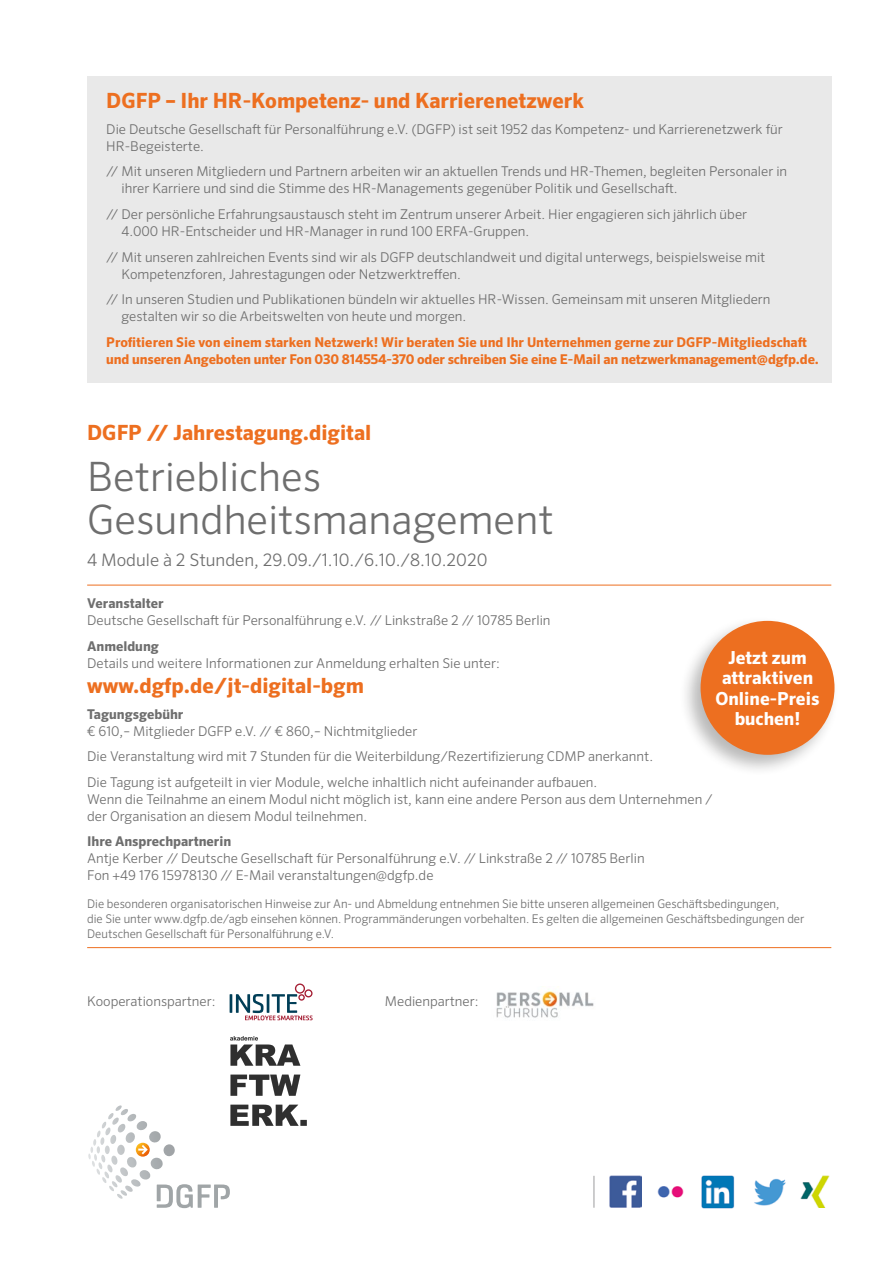
<style>
.page{position:relative;width:893px;height:1263px;background:#fff}
.page>*{position:absolute;margin:0;border:0;box-sizing:border-box;transform-origin:0 0}
.Headline_2{font:300 40.5px/42.6px "Sero Pro";color:#6e6e6e}
.Headline_3_14pt{font:700 21px "Sero Pro";color:#ed6f20}
.copy{font:700 18px/20.4px "Sero Pro";color:#fff;text-align:center}
.Headline_4{font:300 17.25px "Sero Pro";color:#6e6e6e}
.copy-rueckseite{font:300 13.5px/17px "Sero Pro";color:#6e6e6e}
.copy-rueckseite-2{font:700 13.5px/17px "Sero Pro";letter-spacing:-.005em;color:#ed6f20}
.copy-rueckseite-3{font:300 12px/14.9px "Sero Pro";color:#6e6e6e}
.s1{font-weight:700}
</style>
<div class="page">
<hr style="left:87px;top:585px;width:744px;height:1px;background:#ed6f20">
<hr style="left:87px;top:947px;width:744px;height:1px;background:#ed6f20">
<div style="left:87px;top:77px;width:744px;height:306px;background:#e9e9e9"></div>
<img style="left:754px;top:1178px;width:32px;height:28px">
<img style="left:609px;top:1176px;width:32px;height:32px">
<img style="left:657px;top:1186px;width:27px;height:12px">
<img style="left:701px;top:1175px;width:34px;height:34px">
<hr style="left:594px;top:1176px;width:1px;height:32px;background:#9c9c9d">
<img style="left:800px;top:1176px;width:30px;height:32px">
<div style="left:678px;top:616px;width:161px;height:160px;background:#181716;opacity:.3"></div>
<div style="left:701px;top:621px;width:133px;height:134px;background:#ed6f20;border-radius:50%"></div>
<svg style="left:88px;top:1105px;width:87px;height:54px"></svg>
<svg style="left:157px;top:1184px;width:73px;height:24px"></svg>
<svg style="left:230px;top:983px;width:83px;height:37px"></svg>
<img style="left:496px;top:991px;width:98px;height:27px">
<img style="left:231px;top:1036px;width:75px;height:90px">
<p class="Headline_3_14pt" style="left:106px;top:88px;width:479px">DGFP – Ihr HR-Kompetenz- und Karrierenetzwerk</p>
<p class="copy-rueckseite" style="left:106px;top:121px;width:678px">Die Deutsche Gesellschaft für Personalführung e.V. (DGFP) ist seit 1952 das Kompetenz- und Karrierenetzwerk für<br>HR-Begeisterte.</p>
<p class="copy-rueckseite" style="left:121px;top:163px;width:667px;text-indent:-15px">// Mit unseren Mitgliedern und Partnern arbeiten wir an aktuellen Trends und HR-Themen, begleiten Personaler in ihrer Karriere und sind die Stimme des HR-Managements gegenüber Politik und Gesellschaft.</p>
<p class="copy-rueckseite" style="left:121px;top:206px;width:627px;text-indent:-15px">// Der persönliche Erfahrungsaustausch steht im Zentrum unserer Arbeit. Hier engagieren sich jährlich über<br>4.000 HR-Entscheider und HR-Manager in rund 100 ERFA-Gruppen.</p>
<p class="copy-rueckseite" style="left:121px;top:248px;width:645px;text-indent:-15px">// Mit unseren zahlreichen Events sind wir als DGFP deutschlandweit und digital unterwegs, beispielsweise mit<br>Kompetenzforen, Jahrestagungen oder Netzwerktreffen.</p>
<p class="copy-rueckseite" style="left:121px;top:291px;width:651px;text-indent:-15px">// In unseren Studien und Publikationen bündeln wir aktuelles HR-Wissen. Gemeinsam mit unseren Mitgliedern gestalten wir so die Arbeitswelten von heute und morgen.</p>
<p class="copy-rueckseite-2" style="left:106px;top:333px;width:714px">Profitieren Sie von einem starken Netzwerk! Wir beraten Sie und Ihr Unternehmen gerne zur DGFP-Mitgliedschaft und unseren Angeboten unter Fon 030 814554-370 oder schreiben Sie eine E-Mail an netzwerkmanagement@dgfp.de.</p>
<p class="Headline_3_14pt" style="left:87px;top:420px;width:286px">DGFP // Jahrestagung.digital</p>
<p class="Headline_2" style="left:87px;top:455px;width:468px">Betriebliches<br>Gesundheitsmanagement</p>
<p class="Headline_4" style="left:87px;top:549px;width:402px">4 Module à 2 Stunden, 29.09./1.10./6.10./8.10.2020</p>
<p class="copy-rueckseite" style="left:87px;top:595px;width:465px"><span class="s1">Veranstalter<br></span>Deutsche Gesellschaft für Personalführung e.V. // Linkstraße 2 // 10785 Berlin</p>
<p class="copy-rueckseite" style="left:87px;top:637px;width:414px"><span class="s1">Anmeldung<br></span>Details und weitere Informationen zur Anmeldung erhalten Sie unter:</p>
<p class="Headline_3_14pt" style="left:87px;top:673px;width:278px">www.dgfp.de/jt-digital-bgm</p>
<p class="copy-rueckseite" style="left:87px;top:705px;width:332px"><span class="s1">Tagungsgebühr<br></span>€ 610,– Mitglieder DGFP e.V. // € 860,– Nichtmitglieder</p>
<p class="copy-rueckseite" style="left:87px;top:748px;width:567px">Die Veranstaltung wird mit 7 Stunden für die Weiterbildung/Rezertifizierung CDMP anerkannt.</p>
<p class="copy-rueckseite" style="left:87px;top:773px;width:627px">Die Tagung ist aufgeteilt in vier Module, welche inhaltlich nicht aufeinander aufbauen.<br>Wenn die Teilnahme an einem Modul nicht möglich ist, kann eine andere Person aus dem Unternehmen / der Organisation an diesem Modul teilnehmen.</p>
<p class="copy-rueckseite" style="left:87px;top:833px;width:559px"><span class="s1">Ihre Ansprechpartnerin<br></span>Antje Kerber // Deutsche Gesellschaft für Personalführung e.V. // Linkstraße 2 // 10785 Berlin<br>Fon +49 176 15978130 // E-Mail veranstaltungen@dgfp.de</p>
<p class="copy-rueckseite-3" style="left:87px;top:896px;width:719px">Die besonderen organisatorischen Hinweise zur An- und Abmeldung entnehmen Sie bitte unseren allgemeinen Geschäftsbedingungen,<br>die Sie unter www.dgfp.de/agb einsehen können. Programmänderungen vorbehalten. Es gelten die allgemeinen Geschäftsbedingungen der<br>Deutschen Gesellschaft für Personalführung e.V.</p>
<p class="copy" style="left:716px;top:647px;width:105px">Jetzt zum attraktiven<br>Online-Preis buchen!</p>
<p class="copy-rueckseite" style="left:87px;top:993px;width:130px">Kooperationspartner:</p>
<p class="copy-rueckseite" style="left:385px;top:993px;width:95px">Medienpartner:</p>
</div>
